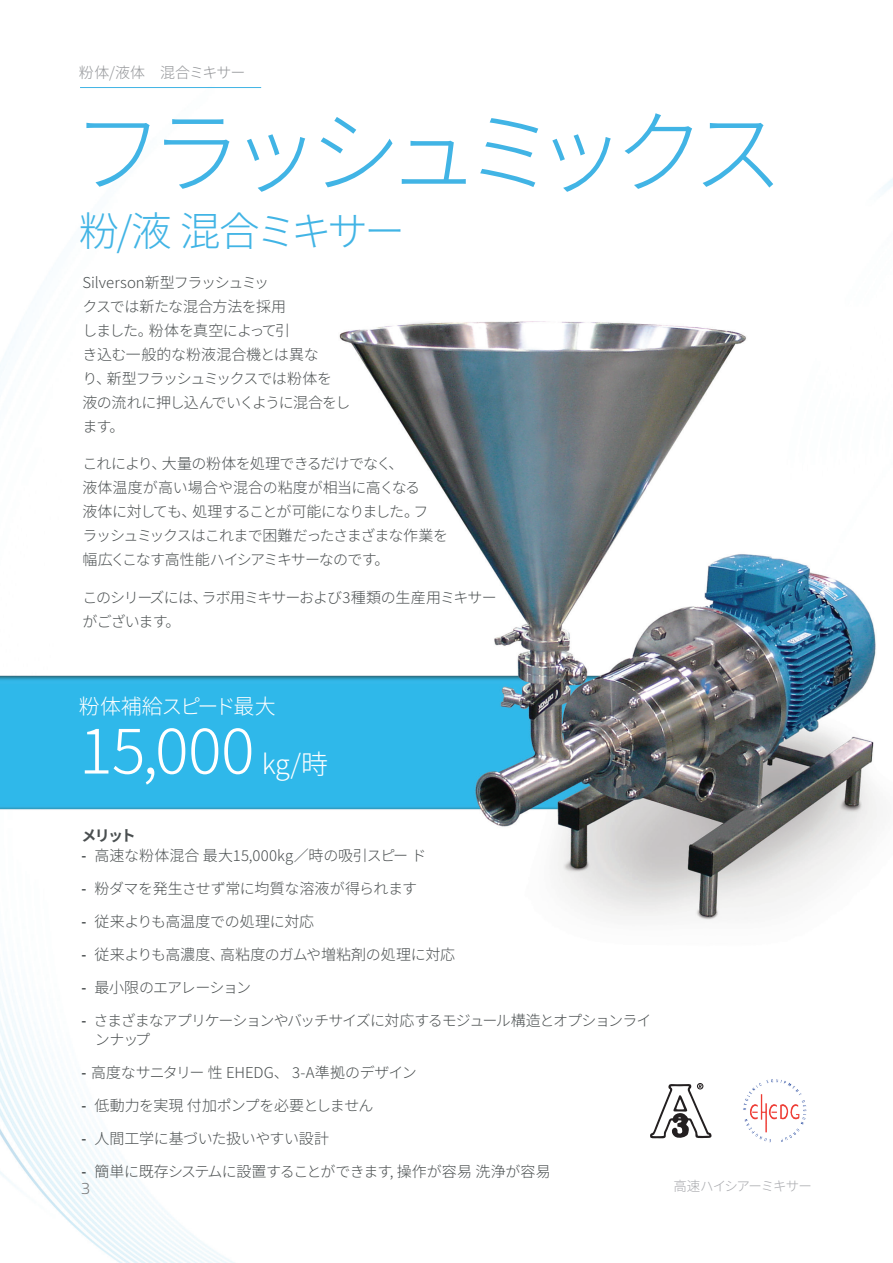
<style>
.page{position:relative;width:893px;height:1263px;background:#fff}
.page>*{position:absolute;margin:0;border:0;box-sizing:border-box;transform-origin:0 0}
.t1{font:300 91.5px "Source Han Sans JP";letter-spacing:-.145em;color:#41b4e5}
.t2{font:300 63px "Source Han Sans JP";color:#fff}
.t3{font:300 40.5px "Source Han Sans JP";letter-spacing:-.09em;color:#41b4e5}
.t4{font:300 27px "Source Han Sans JP";color:#fff}
.t5{font:300 21px "Source Han Sans JP";letter-spacing:-.065em;color:#fff}
.Body_Copy{font:300 15px/24px "Source Han Sans JP";letter-spacing:-.04em;color:#4a4f50}
.Body_Copy-2{font:300 15px/24px "Source Han Sans JP";letter-spacing:-.06em;color:#4a4f50}
.Body_Copy-3{font:300 15px "Source Han Sans JP";letter-spacing:-.02em;color:#4a4f50}
.Body_Copy-4{font:300 15px/19.5px "Source Han Sans JP";letter-spacing:-.07em;color:#4a4f50}
.Body_Copy-5{font:300 15px "Source Han Sans JP";letter-spacing:-.005em;color:#4a4f50}
.Body_Copy-6{font:300 15px "Source Han Sans JP";letter-spacing:-.01em;color:#4a4f50}
.t6{font:300 15px "Source Han Sans JP";letter-spacing:-.06em;color:#939598}
.Intro_Body_copy_with{font:700 15px "Source Han Sans JP";color:#4a4f50}
.t7{font:300 15px "Encode Sans Expanded";color:#747474}
.t8{font:300 13.5px "Source Han Sans JP";letter-spacing:-.08em;color:#a8a9ad}
.s1{font-family:"Helvetica";font-weight:400}
</style>
<div class="page">
<img style="left:0;top:87px;width:893px;height:1176px">
<hr style="left:80px;top:87px;width:181px;height:1px;background:#41b4e5">
<svg style="left:650px;top:1083px;width:62px;height:56px"></svg>
<img style="left:737px;top:1073px;width:75px;height:75px">
<p class="t6" style="left:79px;top:64px;width:168px">粉体/液体　混合ミキサー</p>
<p class="t1" style="left:72px;top:101px;width:713px">フラッシュミックス</p>
<p class="t3" style="left:79px;top:208px;width:327px">粉/液 混合ミキサー</p>
<p class="Body_Copy" style="left:83px;top:270px;width:269px">Silverson新型フラッシュミッ<br>クスでは新たな混合方法を採用<br>しました。粉体を真空によって引<br>き込む一般的な粉液混合機とは異な<br>り、新型フラッシュミックスでは粉体を液の流れに押し込んでいくように混合をします。</p>
<p class="Body_Copy" style="left:83px;top:452px;width:367px">これにより、大量の粉体を処理できるだけでなく、<br>液体温度が高い場合や混合の粘度が相当に高くなる<br>液体に対しても、処理することが可能になりました。フ<br>ラッシュミックスはこれまで困難だったさまざまな作業を幅広くこなす高性能ハイシアミキサーなのです。</p>
<p class="Body_Copy-2" style="left:83px;top:585px;width:416px">このシリーズには、ラボ用ミキサーおよび3種類の生産用ミキサーがございます。</p>
<p class="t5" style="left:79px;top:694px;width:198px">粉体補給スピード最大</p>
<p class="t2" style="left:79px;top:715px;width:177px">15,000</p>
<p class="t4" style="left:262px;top:748px;width:68px">kg/時</p>
<p class="Intro_Body_copy_with" style="left:81px;top:827px;width:56px">メリット</p>
<p class="Body_Copy-5" style="left:81px;top:847px;width:347px"><span class="s1">-</span> 高速な粉体混合 最大15,000kg／時の吸引スピー ド</p>
<p class="Body_Copy-3" style="left:81px;top:880px;width:337px"><span class="s1">-</span> 粉ダマを発生させず常に均質な溶液が得られます</p>
<p class="Body_Copy" style="left:81px;top:909px;width:234px"><span class="s1">-</span> 従来よりも高温度での処理に対応</p>
<p class="Body_Copy-3" style="left:81px;top:946px;width:375px"><span class="s1">-</span> 従来よりも高濃度、高粘度のガムや増粘剤の処理に対応</p>
<p class="Body_Copy-2" style="left:81px;top:975px;width:171px"><span class="s1">-</span> 最小限のエアレーション</p>
<p class="Body_Copy-4" style="left:95px;top:1011px;width:558px;text-indent:-14px"><span class="s1">-</span> さまざまなアプリケーションやバッチサイズに対応するモジュール構造とオプションラインナップ</p>
<p class="Body_Copy-6" style="left:81px;top:1064px;width:337px"><span class="s1">-</span> 高度なサニタリー 性 EHEDG、 3-A準拠のデザイン</p>
<p class="Body_Copy" style="left:81px;top:1094px;width:294px"><span class="s1">-</span> 低動力を実現 付加ポンプを必要としません</p>
<p class="Body_Copy" style="left:81px;top:1127px;width:249px"><span class="s1">-</span> 人間工学に基づいた扱いやすい設計</p>
<p class="Body_Copy" style="left:81px;top:1160px;width:471px"><span class="s1">-</span> 簡単に既存システムに設置することができます, 操作が容易 洗浄が容易</p>
<p class="t7" style="left:82px;top:1177px;width:10px">3</p>
<p class="t8" style="left:673px;top:1179px;width:140px">高速ハイシアーミキサー</p>
</div>
